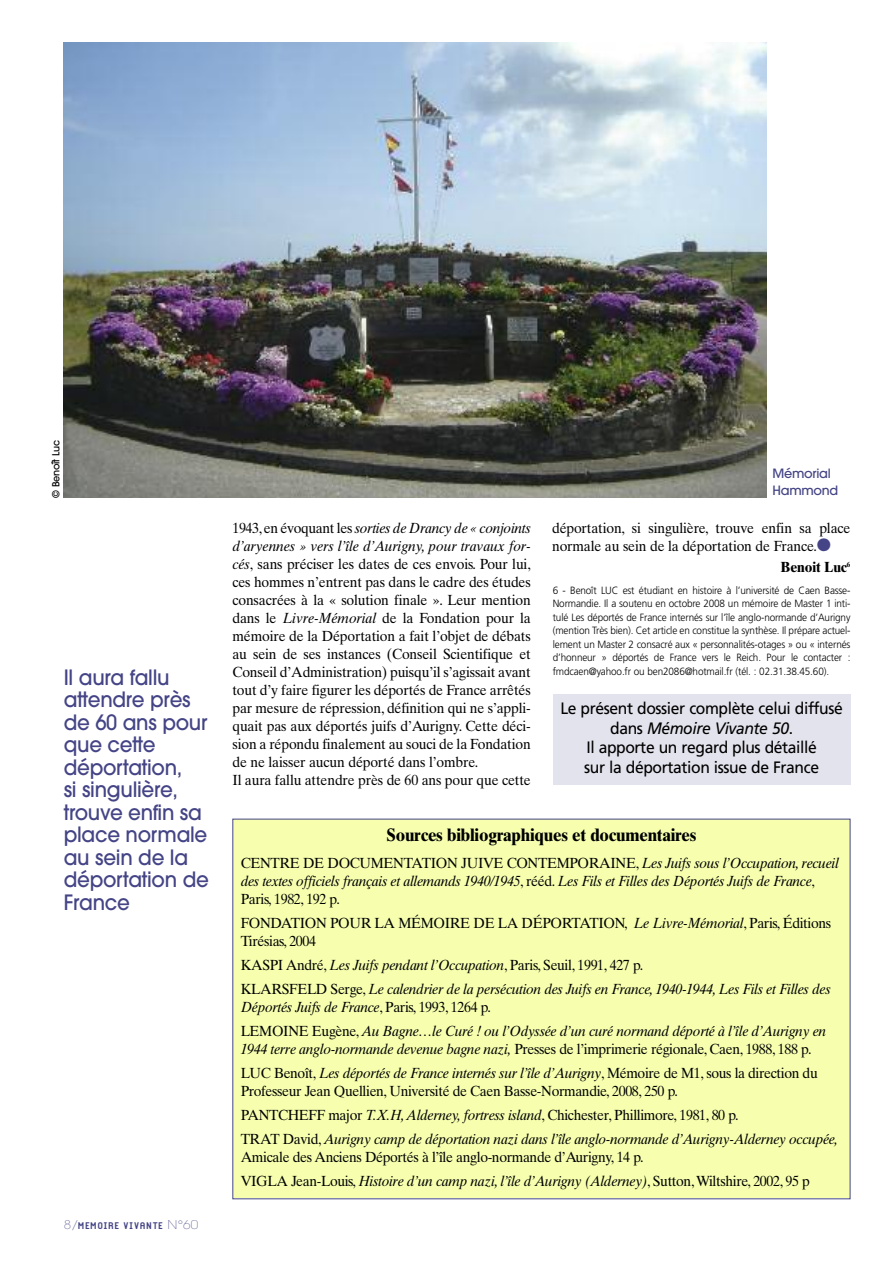
<style>
.page{position:relative;width:893px;height:1263px;background:#fff}
.page>*{position:absolute;margin:0;border:0;box-sizing:border-box;transform-origin:0 0}
.t1{font:500 21px/22.5px "Avant Garde";letter-spacing:-.015em;color:#444486;scale:.95 1}
.t2{font:700 18px "Times Ten";letter-spacing:-.015em;color:#000;scale:.95 1}
.t3{font:16.5px/19.5px "Frutiger";letter-spacing:-.025em;color:#000;text-align:center;scale:.95 1}
.t4{font:14.7px/18px "Times Ten";letter-spacing:-.01em;color:#000;scale:.95 1}
.t5{font:italic 14.7px/18px "Times Ten";letter-spacing:-.025em;color:#000;scale:.95 1}
.t6{font:700 14.7px "Times Ten";letter-spacing:-.01em;color:#000;scale:.95 1}
.t7{font:500 12.75px/16.5px "Avant Garde";letter-spacing:-.025em;color:#444486}
.t8{font:12px "G Azole";letter-spacing:.015em;color:#444486;scale:1.12 1}
.t9{font:300 10.5px/13.5px "Frutiger";letter-spacing:-.015em;color:#000;text-align:justify;scale:.95 1}
.t10{font:500 9.75px "Avant Garde";letter-spacing:-.025em;color:#000}
.s1{font-family:"Hira Kaku Pro W6";font-weight:400}
.s2{font-family:"Avant Garde";font-weight:200}
.s3{font-style:italic}
.s4{color:#444486}
.s5{font-style:normal}
</style>
<div class="page">
<div style="left:233px;top:819px;width:617px;height:379px;background:#f7ffaf"></div>
<img style="left:64px;top:43px;width:703px;height:454px">
<div style="left:553px;top:694px;width:297px;height:90px;background:#e3e3ed"></div>
<p class="t10" style="left:52px;top:497px;width:59px;rotate:-90deg">© Benoi<span class="s1">̂</span>t Luc</p>
<h1 class="t1" style="left:64px;top:668px;width:154px">Il aura fallu attendre près de 60 ans pour que cette déportation,<br>si singulière, trouve enfin sa place normale au sein de la déportation de<br>France</h1>
<p class="t8" style="left:64px;top:1218px;width:122px"><span class="s2">8/</span>MEMOIRE VIVANTE <span class="s2">N°60</span></p>
<p class="t7" style="left:773px;top:466px;width:67px">Mémorial<br>Hammond</p>
<p class="t4" style="left:232px;top:521px;width:316px">1943,en évoquant les <span class="s3">sorties de Drancy de « conjoints d’aryennes » vers l’île d’Aurigny, pour travaux for&shy;cés</span>, sans préciser les dates de ces envois. Pour lui, ces hommes n’entrent pas dans le cadre des études consacrées à la « solution finale ». Leur mention dans le <span class="s3">Livre-Mémorial</span> de la Fondation pour la mémoire de la Déportation a fait l’objet de débats au sein de ses instances (Conseil Scientifique et Conseil d’Administration) puisqu’il s’agissait avant tout d’y faire figurer les déportés de France arrêtés par mesure de répression, définition qui ne s’appli&shy;quait pas aux déportés juifs d’Aurigny. Cette déci&shy;sion a répondu finalement au souci de la Fondation de ne laisser aucun déporté dans l’ombre.<br>Il aura fallu attendre près de 60 ans pour que cette</p>
<p class="t4" style="left:552px;top:521px;width:316px">déportation, si singulière, trouve enfin sa place normale au sein de la déportation de France.<span class="s4">●</span></p>
<p class="t6" style="left:780px;top:562px;width:75px">Benoit Luc<sup>6</sup></p>
<p class="t9" style="left:553px;top:584px;width:315px">6 - Benoît LUC est étudiant en histoire à l’université de Caen Basse-Normandie. Il a soutenu en octobre 2008 un mémoire de Master 1 inti&shy;tulé Les déportés de France internés sur l’île anglo-normande d’Aurigny (mention Très bien). Cet article en constitue la synthèse. Il prépare actuel&shy;lement un Master 2 consacré aux « personnalités-otages » ou « internés d’honneur » déportés de France vers le Reich. Pour le contacter : fmdcaen@yahoo.fr ou ben2086@hotmail.fr (tél. : 02.31.38.45.60).</p>
<p class="t3" style="left:560px;top:700px;width:299px">Le présent dossier complète celui diffusé dans <span class="s3">Mémoire Vivante 50</span>.<br>Il apporte un regard plus détaillé<br>sur la déportation issue de France</p>
<p class="t2" style="left:386px;top:829px;width:328px">Sources bibliographiques et documentaires</p>
<p class="t5" style="left:241px;top:856px;width:631px"><span class="s5">CENTRE DE DOCUMENTATION JUIVE CONTEMPORAINE,</span> Les Juifs sous l’Occupation, recueil des textes officiels français et allemands 1940/1945<span class="s5">, rééd.</span> Les Fils et Filles des Déportés Juifs de France<span class="s5">,<br>Paris, 1982, 192 p.</span></p>
<p class="t4" style="left:241px;top:916px;width:623px">FONDATION POUR LA MÉMOIRE DE LA DÉPORTATION, <span class="s3">Le Livre-Mémorial</span>, Paris, Éditions<br>Tirésias, 2004</p>
<p class="t5" style="left:241px;top:955px;width:623px;line-height:24px"><span class="s5">KASPI André,</span> Les Juifs pendant l’Occupation<span class="s5">, Paris, Seuil, 1991, 427 p.<br>KLARSFELD Serge,</span> Le calendrier de la persécution des Juifs en France, 1940-1944, Les Fils et Filles des</p>
<p class="t5" style="left:241px;top:997px;width:618px;line-height:24px">Déportés Juifs de France<span class="s5">, Paris, 1993, 1264 p.<br>LEMOINE Eugène,</span> Au Bagne…le Curé ! ou l’Odyssée d’un curé normand déporté à l’île d’Aurigny en</p>
<p class="t4" style="left:241px;top:1039px;width:609px;line-height:24px"><span class="s3">1944 terre anglo-normande devenue bagne nazi,</span> Presses de l’imprimerie régionale, Caen, 1988, 188 p.<br>LUC Benoît, <span class="s3">Les déportés de France internés sur l’île d’Aurigny</span>, Mémoire de M1, sous la direction du</p>
<p class="t4" style="left:241px;top:1081px;width:630px;line-height:24px">Professeur Jean Quellien, Université de Caen Basse-Normandie, 2008, 250 p.<br>PANTCHEFF major <span class="s3">T.X.H,Alderney, fortress island</span>, Chichester, Phillimore, 1981, 80 p.<br>TRAT David, <span class="s3">Aurigny camp de déportation nazi dans l’île anglo-normande d’Aurigny-Alderney occupée,</span></p>
<p class="t4" style="left:241px;top:1147px;width:601px;line-height:24px">Amicale des Anciens Déportés à l’île anglo-normande d’Aurigny, 14 p.<br>VIGLA Jean-Louis, <span class="s3">Histoire d’un camp nazi, l’île d’Aurigny (Alderney)</span>, Sutton,Wiltshire, 2002, 95 p</p>
</div>
